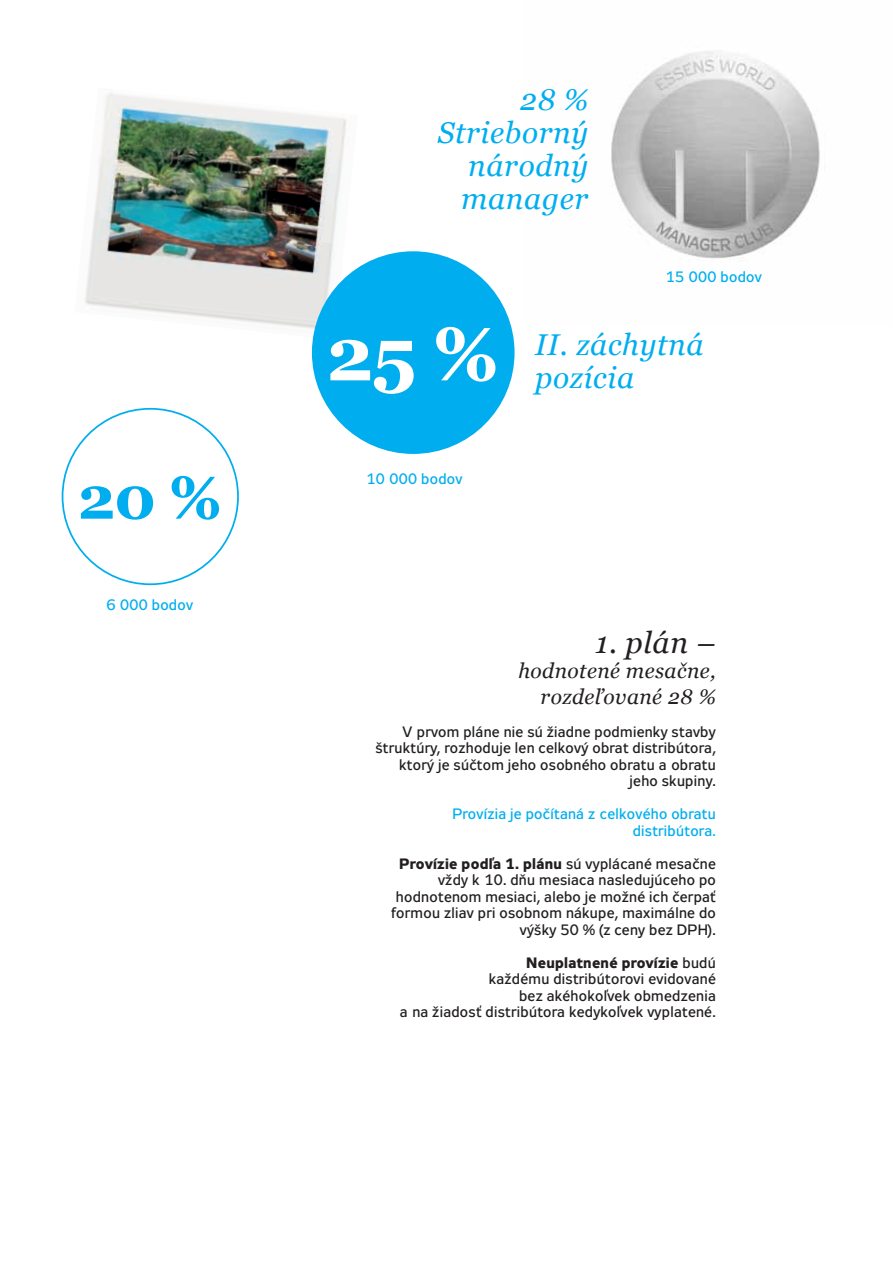
<style>
.page{position:relative;width:893px;height:1263px;background:#fff}
.page>*{position:absolute;margin:0;border:0;box-sizing:border-box;transform-origin:0 0}
.t1{font:700 75px "Georgia";color:#fff}
.t2{font:700 60px "Georgia";color:#00aeef}
.t3{font:italic 30px/33px "Georgia";letter-spacing:.02em;color:#00aeef}
.t4{font:italic 30px "Georgia";color:#231f20}
.t5{font:italic 21px/25.2px "Georgia";letter-spacing:.02em;color:#231f20;text-align:right}
.t6{font:15px/16.5px "Zeppelin 32";letter-spacing:.02em;color:#231f20;text-align:right}
.t7{font:15px/16.5px "Zeppelin 32";letter-spacing:.02em;color:#00aeef;text-align:right}
.s1{font-weight:700}
</style>
<div class="page">
<img style="left:611px;top:51px;width:209px;height:208px">
<img style="left:85px;top:93px;width:273px;height:247px">
<div style="left:312px;top:251px;width:203px;height:203px;background:#00aeef;border-radius:50%"></div>
<h2 class="t2" style="left:78px;top:464px;width:145px">20 %</h2>
<p class="t7" style="left:106px;top:597px;width:88px">6 000 bodov</p>
<h3 class="t3" style="left:438px;top:83px;width:152px;text-align:right">28 %<br>Strieborný národný manager</h3>
<p class="t7" style="left:666px;top:270px;width:98px">15 000 bodov</p>
<h1 class="t1" style="left:326px;top:312px;width:174px">25 %</h1>
<p class="t7" style="left:366px;top:472px;width:98px">10 000 bodov</p>
<h3 class="t3" style="left:535px;top:328px;width:170px">II. záchytná pozícia</h3>
<h3 class="t4" style="left:595px;top:626px;width:122px">1. plán –</h3>
<h3 class="t5" style="left:518px;top:658px;width:199px">hodnotené mesačne, rozdeľované 28 %</h3>
<p class="t6" style="left:375px;top:724px;width:342px">V prvom pláne nie sú žiadne podmienky stavby štruktúry, rozhoduje len celkový obrat distribútora, ktorý je súčtom jeho osobného obratu a obratu jeho skupiny.</p>
<p class="t7" style="left:452px;top:807px;width:265px">Provízia je počítaná z celkového obratu distribútora.</p>
<p class="t6" style="left:391px;top:856px;width:326px"><span class="s1">Provízie podľa 1. plánu</span> sú vyplácané mesačne vždy k 10. dňu mesiaca nasledujúceho po hodnotenom mesiaci, alebo je možné ich čerpať formou zliav pri osobnom nákupe, maximálne do výšky 50 % (z ceny bez DPH).</p>
<p class="t6" style="left:400px;top:955px;width:318px"><span class="s1">Neuplatnené provízie</span> budú<br>každému distribútorovi evidované<br>bez akéhokoľvek obmedzenia<br>a na žiadosť distribútora kedykoľvek vyplatené.</p>
</div>
